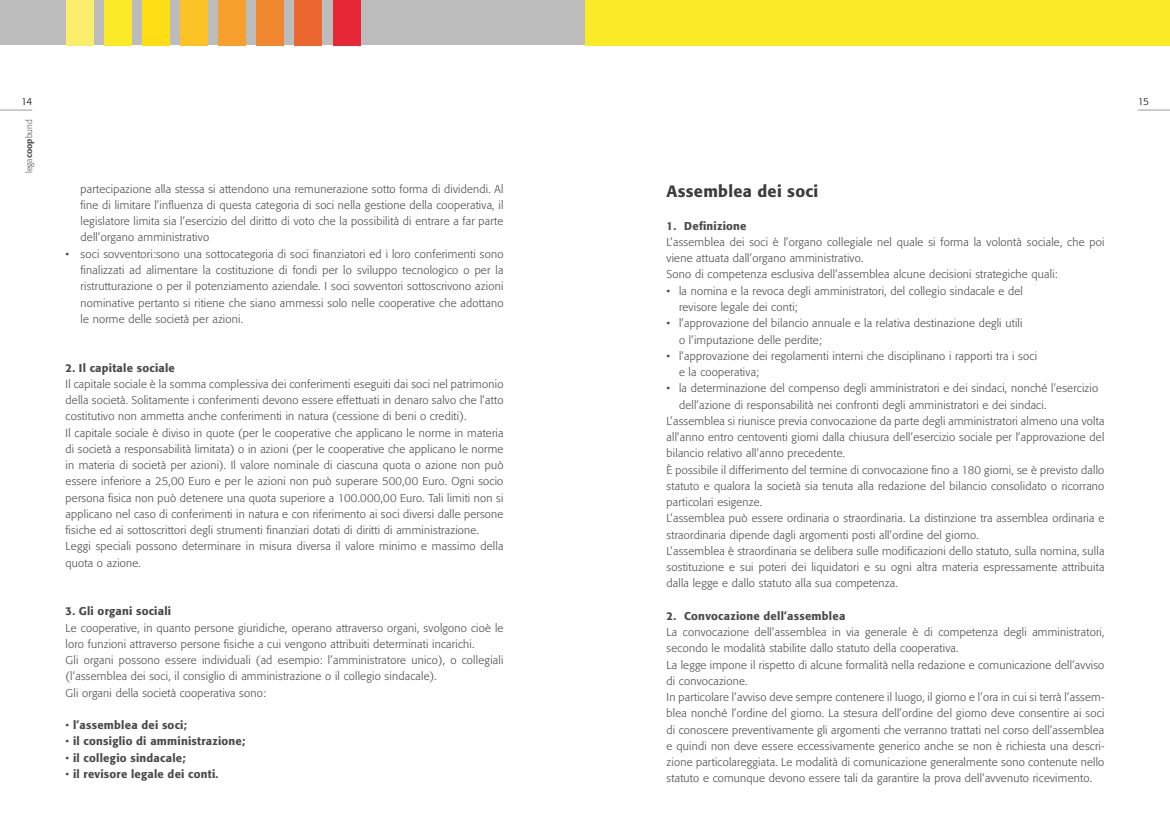
<style>
.page{position:relative;width:1170px;height:833px;background:#fff}
.page>*{position:absolute;margin:0;border:0;box-sizing:border-box;transform-origin:0 0}
.t1{font:500 16.25px "Formata";letter-spacing:.02em;color:#3c3c3b}
.t2{font:300 11.25px/16.2px "Formata";letter-spacing:.02em;color:#4a4a49}
.t3{font:500 11.25px "Formata";letter-spacing:.02em;color:#4a4a49}
.t4{font:300 10px "Formata";color:#000}
.t5{font:300 8.75px "Formata";color:#575756}
.s1{font-weight:500}
.s2{font-weight:300}
</style>
<div class="page">
<div style="left:0;top:0;width:585px;height:45px;background:#bcbcbc"></div>
<div style="left:66px;top:0;width:27px;height:45px;background:#fbee6c"></div>
<div style="left:104px;top:0;width:27px;height:45px;background:#faea27"></div>
<div style="left:142px;top:0;width:28px;height:45px;background:#ffde14"></div>
<div style="left:180px;top:0;width:28px;height:45px;background:#fdc224"></div>
<div style="left:218px;top:0;width:28px;height:45px;background:#f6a02d"></div>
<div style="left:257px;top:0;width:27px;height:45px;background:#f1872f"></div>
<div style="left:295px;top:0;width:27px;height:45px;background:#ec6730"></div>
<div style="left:333px;top:0;width:27px;height:45px;background:#e62735"></div>
<div style="left:585px;top:0;width:584px;height:45px;background:#faea27"></div>
<hr style="left:0;top:110px;width:32px;height:1px;background:#9d9d9c">
<hr style="left:1137px;top:110px;width:32px;height:1px;background:#9d9d9c">
<p class="t4" style="left:21px;top:96px;width:13px">14</p>
<p class="t5" style="left:24px;top:173px;width:55px;rotate:-90deg">lega<span class="s1">coop</span>bund</p>
<p class="t2" style="left:81px;top:181px;width:424px;text-align:justify">partecipazione alla stessa si attendono una remunerazione sotto forma di dividendi. Al fine di limitare l’influenza di questa categoria di soci nella gestione della cooperativa, il legislatore limita sia l’esercizio del diritto di voto che la possibilità di entrare a far parte dell’organo amministrativo</p>
<p class="t2" style="left:81px;top:246px;width:424px;text-align:justify;text-indent:-15px">• soci sovventori:sono una sottocategoria di soci finanziatori ed i loro conferimenti sono finalizzati ad alimentare la costituzione di fondi per lo sviluppo tecnologico o per la ristrutturazione o per il potenziamento aziendale. I soci sovventori sottoscrivono azioni nominative pertanto si ritiene che siano ammessi solo nelle cooperative che adottano le norme delle società per azioni.</p>
<p class="t3" style="left:66px;top:360px;width:111px">2. Il capitale sociale</p>
<p class="t2" style="left:66px;top:376px;width:439px">Il capitale sociale è la somma complessiva dei conferimenti eseguiti dai soci nel patrimonio della società. Solitamente i conferimenti devono essere effettuati in denaro salvo che l’atto costitutivo non ammetta anche conferimenti in natura (cessione di beni o crediti).<br>Il capitale sociale è diviso in quote (per le cooperative che applicano le norme in materia di società a responsabilità limitata) o in azioni (per le cooperative che applicano le norme in materia di società per azioni). Il valore nominale di ciascuna quota o azione non può essere inferiore a 25,00 Euro e per le azioni non può superare 500,00 Euro. Ogni socio persona fisica non può detenere una quota superiore a 100.000,00 Euro. Tali limiti non si applicano nel caso di conferimenti in natura e con riferimento ai soci diversi dalle persone fisiche ed ai sottoscrittori degli strumenti finanziari dotati di diritti di amministrazione.<br>Leggi speciali possono determinare in misura diversa il valore minimo e massimo della quota o azione.</p>
<p class="t3" style="left:66px;top:604px;width:107px">3. Gli organi sociali</p>
<p class="t2" style="left:66px;top:619px;width:439px">Le cooperative, in quanto persone giuridiche, operano attraverso organi, svolgono cioè le loro funzioni attraverso persone fisiche a cui vengono attribuiti determinati incarichi.<br>Gli organi possono essere individuali (ad esempio: l’amministratore unico), o collegiali (l’assemblea dei soci, il consiglio di amministrazione o il collegio sindacale).<br>Gli organi della società cooperativa sono:</p>
<p class="t3" style="left:66px;top:718px;width:123px"><span class="s2">•</span> l’assemblea dei soci;</p>
<p class="t3" style="left:66px;top:734px;width:181px"><span class="s2">•</span> il consiglio di amministrazione;</p>
<p class="t3" style="left:66px;top:750px;width:122px"><span class="s2">•</span> il collegio sindacale;</p>
<p class="t3" style="left:66px;top:767px;width:154px"><span class="s2">•</span> il revisore legale dei conti.</p>
<h1 class="t1" style="left:666px;top:181px;width:153px">Assemblea dei soci</h1>
<p class="t3" style="left:666px;top:219px;width:81px">1. Definizione</p>
<p class="t2" style="left:666px;top:234px;width:439px">L’assemblea dei soci è l’organo collegiale nel quale si forma la volontà sociale, che poi viene attuata dall’organo amministrativo.<br>Sono di competenza esclusiva dell’assemblea alcune decisioni strategiche quali:</p>
<p class="t2" style="left:679px;top:283px;width:345px;text-indent:-12px">• la nomina e la revoca degli amministratori, del collegio sindacale e del revisore legale dei conti;</p>
<p class="t2" style="left:679px;top:315px;width:345px;text-indent:-12px">• l’approvazione del bilancio annuale e la relativa destinazione degli utili o l’imputazione delle perdite;</p>
<p class="t2" style="left:679px;top:348px;width:359px;text-indent:-12px">• l’approvazione dei regolamenti interni che disciplinano i rapporti tra i soci e la cooperativa;</p>
<p class="t2" style="left:666px;top:380px;width:433px">• la determinazione del compenso degli amministratori e dei sindaci, nonché l’esercizio</p>
<p class="t2" style="left:679px;top:396px;width:369px">dell’azione di responsabilità nei confronti degli amministratori e dei sindaci.</p>
<p class="t2" style="left:666px;top:413px;width:439px">L’assemblea si riunisce previa convocazione da parte degli amministratori almeno una volta</p>
<p class="t2" style="left:666px;top:429px;width:439px">all’anno entro centoventi giorni dalla chiusura dell’esercizio sociale per l’approvazione del</p>
<p class="t2" style="left:666px;top:445px;width:180px">bilancio relativo all’anno precedente.</p>
<p class="t2" style="left:666px;top:461px;width:439px">È possibile il differimento del termine di convocazione fino a 180 giorni, se è previsto dallo</p>
<p class="t2" style="left:666px;top:478px;width:439px">statuto e qualora la società sia tenuta alla redazione del bilancio consolidato o ricorrano</p>
<p class="t2" style="left:666px;top:494px;width:97px">particolari esigenze.</p>
<p class="t2" style="left:666px;top:510px;width:439px">L’assemblea può essere ordinaria o straordinaria. La distinzione tra assemblea ordinaria e</p>
<p class="t2" style="left:666px;top:526px;width:314px">straordinaria dipende dagli argomenti posti all’ordine del giorno.</p>
<p class="t2" style="left:666px;top:543px;width:439px">L’assemblea è straordinaria se delibera sulle modificazioni dello statuto, sulla nomina, sulla</p>
<p class="t2" style="left:666px;top:559px;width:439px">sostituzione e sui poteri dei liquidatori e su ogni altra materia espressamente attribuita</p>
<p class="t2" style="left:666px;top:575px;width:233px">dalla legge e dallo statuto alla sua competenza.</p>
<p class="t3" style="left:666px;top:609px;width:180px">2. Convocazione dell’assemblea</p>
<p class="t2" style="left:666px;top:624px;width:439px">La convocazione dell’assemblea in via generale è di competenza degli amministratori, secondo le modalità stabilite dallo statuto della cooperativa.<br>La legge impone il rispetto di alcune formalità nella redazione e comunicazione dell’avviso di convocazione.<br>In particolare l’avviso deve sempre contenere il luogo, il giorno e l’ora in cui si terrà l’assem&shy;blea nonché l’ordine del giorno. La stesura dell’ordine del giorno deve consentire ai soci di conoscere preventivamente gli argomenti che verranno trattati nel corso dell’assemblea e quindi non deve essere eccessivamente generico anche se non è richiesta una descri&shy;zione particolareggiata. Le modalità di comunicazione generalmente sono contenute nello statuto e comunque devono essere tali da garantire la prova dell’avvenuto ricevimento.</p>
<p class="t4" style="left:1137px;top:96px;width:13px">15</p>
</div>
